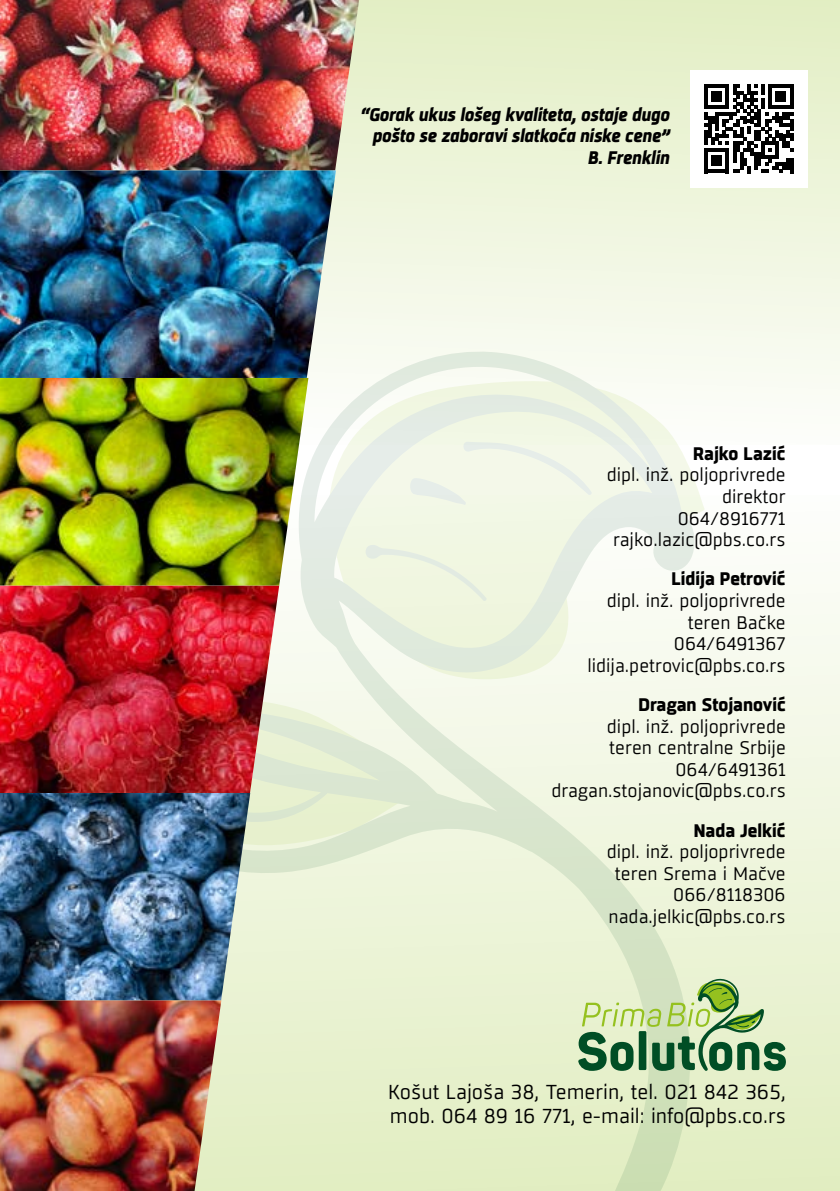
<style>
.page{position:relative;width:840px;height:1191px;background:#fff}
.page>*{position:absolute;margin:0;border:0;box-sizing:border-box;transform-origin:0 0}
.t1{font:20px/24px "Sisco";color:#000}
.t2{font:18px/21.6px "Sisco";color:#000;text-align:right}
.t3{font:italic 800 18px/21.6px "Sisco";color:#000;text-align:right}
.t4{font:800 18px "Sisco";color:#000}
</style>
<div class="page">
<div style="left:0;top:495px;width:839px;height:696px;background:linear-gradient(to bottom,#fdfefc,#e1edc1)"></div>
<div style="left:0;top:0;width:839px;height:444px;background:linear-gradient(to bottom,#e3eec4,#fdfdfb)"></div>
<svg style="left:697px;top:368px;width:9px;height:316px;fill:#fafcf6"></svg>
<svg style="left:221px;top:349px;width:476px;height:842px;background:#eaf2da"></svg>
<svg style="left:408px;top:441px;width:184px;height:64px;background:#f1f6e8"></svg>
<svg style="left:365px;top:544px;width:122px;height:58px;background:#eef5e0"></svg>
<img style="left:0;top:0;width:359px;height:170px">
<img style="left:0;top:793px;width:250px;height:207px">
<img style="left:0;top:585px;width:279px;height:208px">
<img style="left:0;top:378px;width:308px;height:207px">
<img style="left:0;top:170px;width:336px;height:208px">
<img style="left:0;top:1000px;width:221px;height:191px">
<svg style="left:577px;top:978px;width:208px;height:93px;background:#a7c496"></svg>
<div style="left:689px;top:70px;width:118px;height:117px;background:#fff"></div>
<svg style="left:704px;top:84px;width:88px;height:89px"></svg>
<p class="t3" style="left:360px;top:104px;width:310px">“Gorak ukus lošeg kvaliteta, ostaje dugo pošto se zaboravi slatkoća niske cene”<br>B. Frenklin</p>
<p class="t4" style="left:692px;top:441px;width:94px">Rajko Lazić</p>
<p class="t2" style="left:606px;top:464px;width:180px">dipl. inž. poljoprivrede direktor<br>064/8916771 rajko.lazic@pbs.co.rs</p>
<p class="t4" style="left:671px;top:567px;width:116px">Lidija Petrović</p>
<p class="t2" style="left:587px;top:590px;width:200px">dipl. inž. poljoprivrede teren Bačke<br>064/6491367 lidija.petrovic@pbs.co.rs</p>
<p class="t4" style="left:638px;top:692px;width:149px">Dragan Stojanović</p>
<p class="t2" style="left:551px;top:716px;width:236px">dipl. inž. poljoprivrede<br>teren centralne Srbije<br>064/6491361 dragan.stojanovic@pbs.co.rs</p>
<p class="t4" style="left:693px;top:818px;width:93px">Nada Jelkić</p>
<p class="t2" style="left:606px;top:841px;width:180px">dipl. inž. poljoprivrede teren Srema i Mačve<br>066/8118306 nada.jelkic@pbs.co.rs</p>
<p class="t1" style="left:388px;top:1080px;width:399px">Košut Lajoša 38, Temerin, tel. 021 842 365, mob. 064 89 16 771, e-mail: info@pbs.co.rs</p>
</div>
